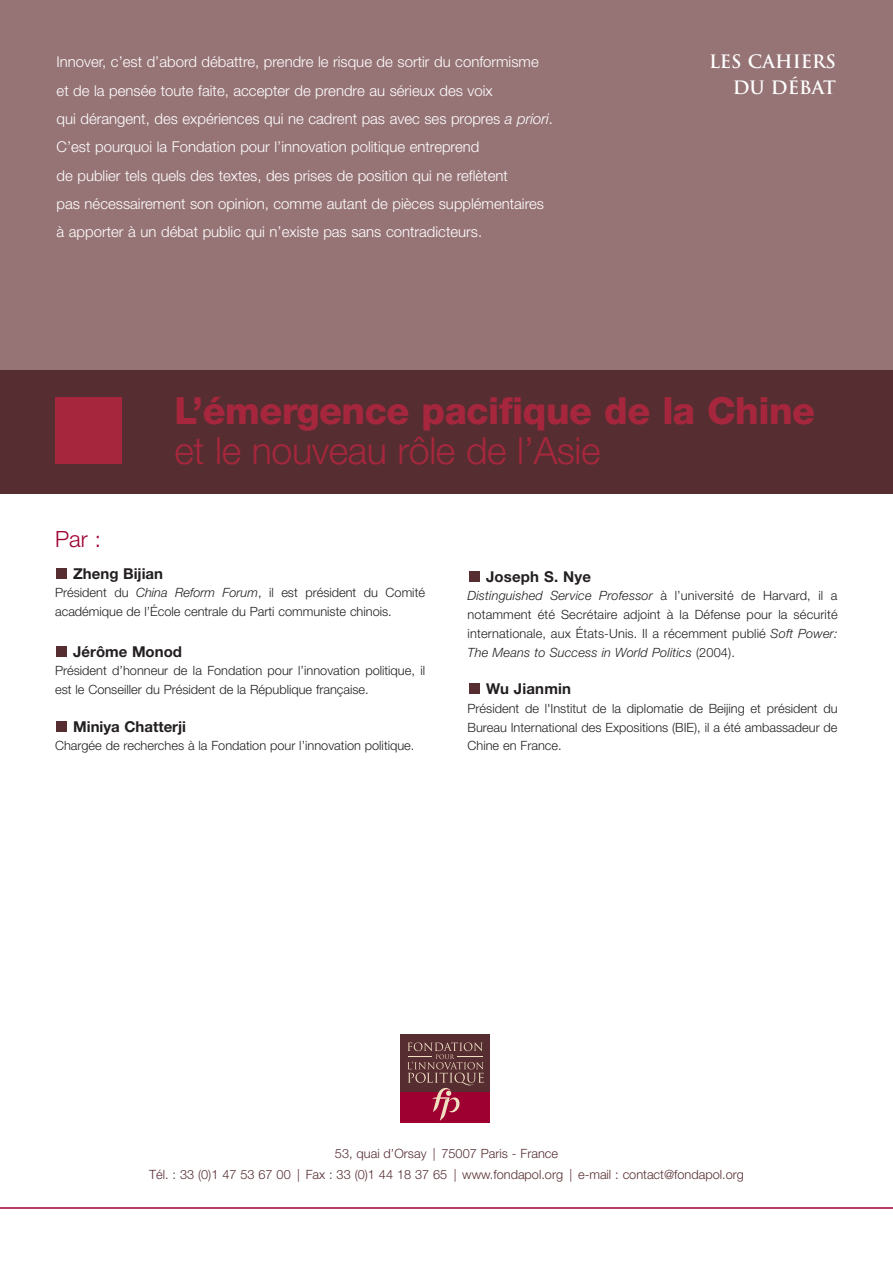
<style>
.page{position:relative;width:893px;height:1263px;background:#fff}
.page>*{position:absolute;margin:0;border:0;box-sizing:border-box;transform-origin:0 0}
.t1{font:800 37.5px "Helvetica Neue";letter-spacing:-.015em;color:#a6273d}
.t2{font:300 37.5px "Helvetica Neue";letter-spacing:-.01em;color:#a6273d}
.t3{font:300 22.35px "Helvetica Neue";color:#9e0031}
.t4{font:700 18px/25.3px "Trajan";color:#fff;text-align:right}
.t5{font:700 15px "Helvetica Neue";color:#231f20}
.t6{font:300 14.85px/28.3px "Helvetica Neue";color:#fff}
.t7{font:300 12.75px/18.8px "Helvetica Neue";color:#231f20}
.t8{font:300 12.75px/21px "Helvetica Neue";color:#562e32;text-align:center}
.s1{font-style:italic}
</style>
<div class="page">
<div style="left:0;top:0;width:892px;height:370px;background:#967375"></div>
<div style="left:0;top:370px;width:892px;height:123px;background:#562e32"></div>
<div style="left:401px;top:1091px;width:89px;height:32px;background:#9e0031"></div>
<div style="left:401px;top:1034px;width:89px;height:57px;background:#562e32"></div>
<svg style="left:407px;top:1042px;width:76px;height:79px"></svg>
<div style="left:55px;top:397px;width:66px;height:67px;background:#a6273d"></div>
<hr style="left:0;top:1207px;width:892px;height:2px;background:#9e0031">
<div style="left:469px;top:684px;width:10px;height:10px;background:#562e32"></div>
<div style="left:469px;top:571px;width:10px;height:11px;background:#562e32"></div>
<div style="left:57px;top:721px;width:10px;height:11px;background:#562e32"></div>
<div style="left:57px;top:646px;width:10px;height:11px;background:#562e32"></div>
<div style="left:57px;top:568px;width:10px;height:11px;background:#562e32"></div>
<p class="t6" style="left:57px;top:49px;width:498px">Innover, c’est d’abord débattre, prendre le risque de sortir du conformisme et de la pensée toute faite, accepter de prendre au sérieux des voix<br>qui dérangent, des expériences qui ne cadrent pas avec ses propres <span class="s1">a priori</span>.<br>C’est pourquoi la Fondation pour l’innovation politique entreprend<br>de publier tels quels des textes, des prises de position qui ne reflètent<br>pas nécessairement son opinion, comme autant de pièces supplémentaires à apporter à un débat public qui n’existe pas sans contradicteurs.</p>
<h3 class="t4" style="left:709px;top:50px;width:129px">LES CAHIERS<br>DU DÉBAT</h3>
<h2 class="t3" style="left:55px;top:531px;width:47px">Par :</h2>
<h1 class="t1" style="left:174px;top:397px;width:642px">L’émergence pacifique de la Chine</h1>
<h1 class="t2" style="left:174px;top:437px;width:427px">et le nouveau rôle de l’Asie</h1>
<p class="t5" style="left:73px;top:568px;width:91px">Zheng Bijian</p>
<p class="t7" style="left:55px;top:585px;width:371px">Président du <span class="s1">China Reform Forum</span>, il est président du Comité académique de l’École centrale du Parti communiste chinois.</p>
<p class="t5" style="left:73px;top:646px;width:110px">Jérôme Monod</p>
<p class="t7" style="left:55px;top:663px;width:371px">Président d’honneur de la Fondation pour l’innovation politique, il est le Conseiller du Président de la République française.</p>
<p class="t5" style="left:73px;top:721px;width:114px">Miniya Chatterji</p>
<p class="t7" style="left:55px;top:738px;width:361px">Chargée de recherches à la Fondation pour l’innovation politique.</p>
<p class="t5" style="left:486px;top:571px;width:106px">Joseph S. Nye</p>
<p class="t7" style="left:467px;top:588px;width:371px;text-align:justify"><span class="s1">Distinguished Service Professor</span> à l’université de Harvard, il a notamment été Secrétaire adjoint à la Défense pour la sécurité internationale, aux États-Unis. Il a récemment publié <span class="s1">Soft Power:<br>The Means to Success in World Politics</span> (2004).</p>
<p class="t5" style="left:486px;top:683px;width:86px">Wu Jianmin</p>
<p class="t7" style="left:467px;top:700px;width:371px;text-align:justify">Président de l'Institut de la diplomatie de Beijing et président du Bureau International des Expositions (BIE), il a été ambassadeur de Chine en France.</p>
<p class="t8" style="left:149px;top:1144px;width:596px">53, quai d’Orsay | 75007 Paris - France<br>Tél. : 33 (0)1 47 53 67 00 | Fax : 33 (0)1 44 18 37 65 | www.fondapol.org | e-mail : contact@fondapol.org</p>
</div>
